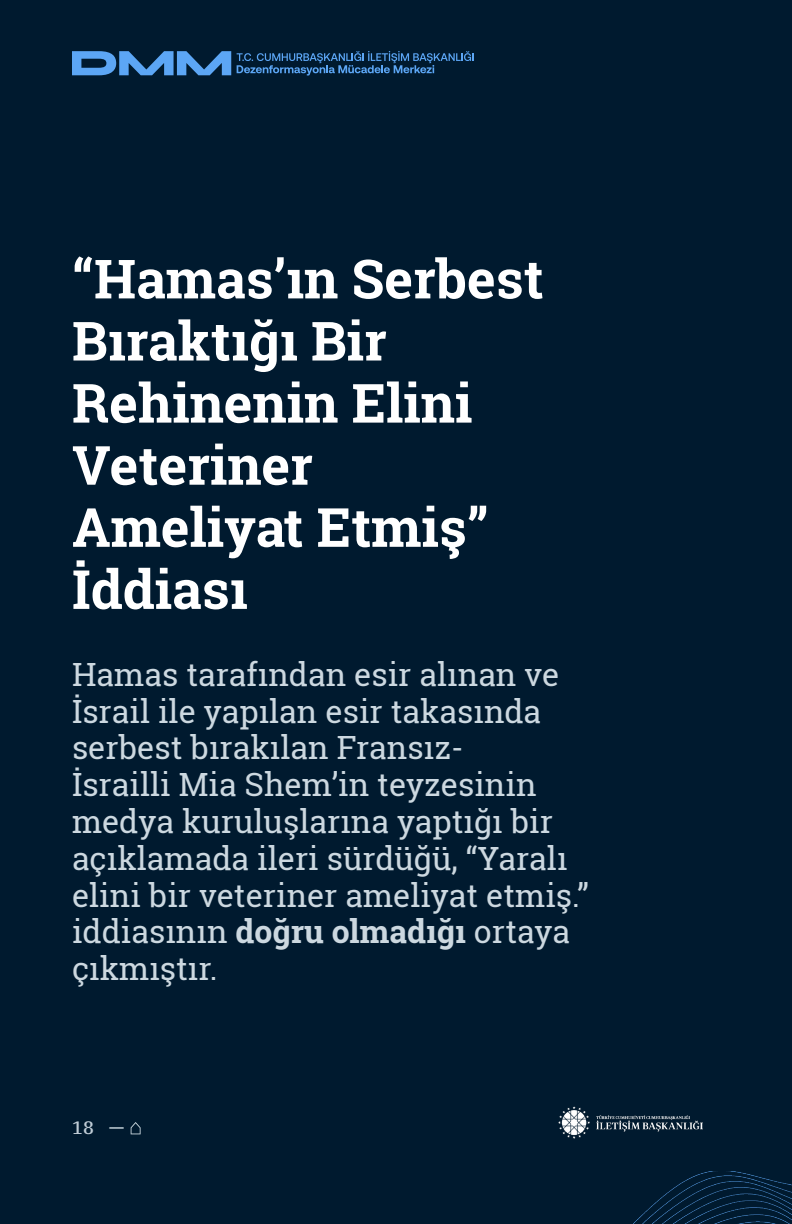
<style>
.page{position:relative;width:792px;height:1224px;background:#001a2f}
.page>*{position:absolute;margin:0;border:0;box-sizing:border-box;transform-origin:0 0}
.heading_2{font:700 54px/62px "Roboto Slab";color:#fff}
.heading_2-2{font:32px/36.8px "Roboto Slab";color:#ccd8e0}
.t1{font:500 18px "IBM Plex Serif";color:#bfccd6}
.s1{font-weight:700}
.s2{font-size:20px;color:#ccd9e0}
</style>
<div class="page">
<img style="left:633px;top:1171px;width:159px;height:53px">
<img style="left:558px;top:1106px;width:144px;height:32px">
<svg style="left:131px;top:1122px;width:10px;height:12px"></svg>
<svg style="left:72px;top:51px;width:159px;height:24px"></svg>
<svg style="left:237px;top:51px;width:237px;height:24px"></svg>
<p class="heading_2" style="left:72px;top:247px;width:473px">“Hamas’ın Serbest<br>Bıraktığı Bir<br>Rehinenin Elini<br>Veteriner<br>Ameliyat Etmiş”<br>İddiası</p>
<p class="heading_2-2" style="left:72px;top:655px;width:518px">Hamas tarafından esir alınan ve<br>İsrail ile yapılan esir takasında serbest bırakılan Fransız-<br>İsrailli Mia Shem’in teyzesinin medya kuruluşlarına yaptığı bir açıklamada ileri sürdüğü, “Yaralı elini bir veteriner ameliyat etmiş.” iddiasının <span class="s1">doğru olmadığı</span> ortaya çıkmıştır.</p>
<p class="t1" style="left:72px;top:1114px;width:54px">18 <span class="s2">—</span></p>
</div>
